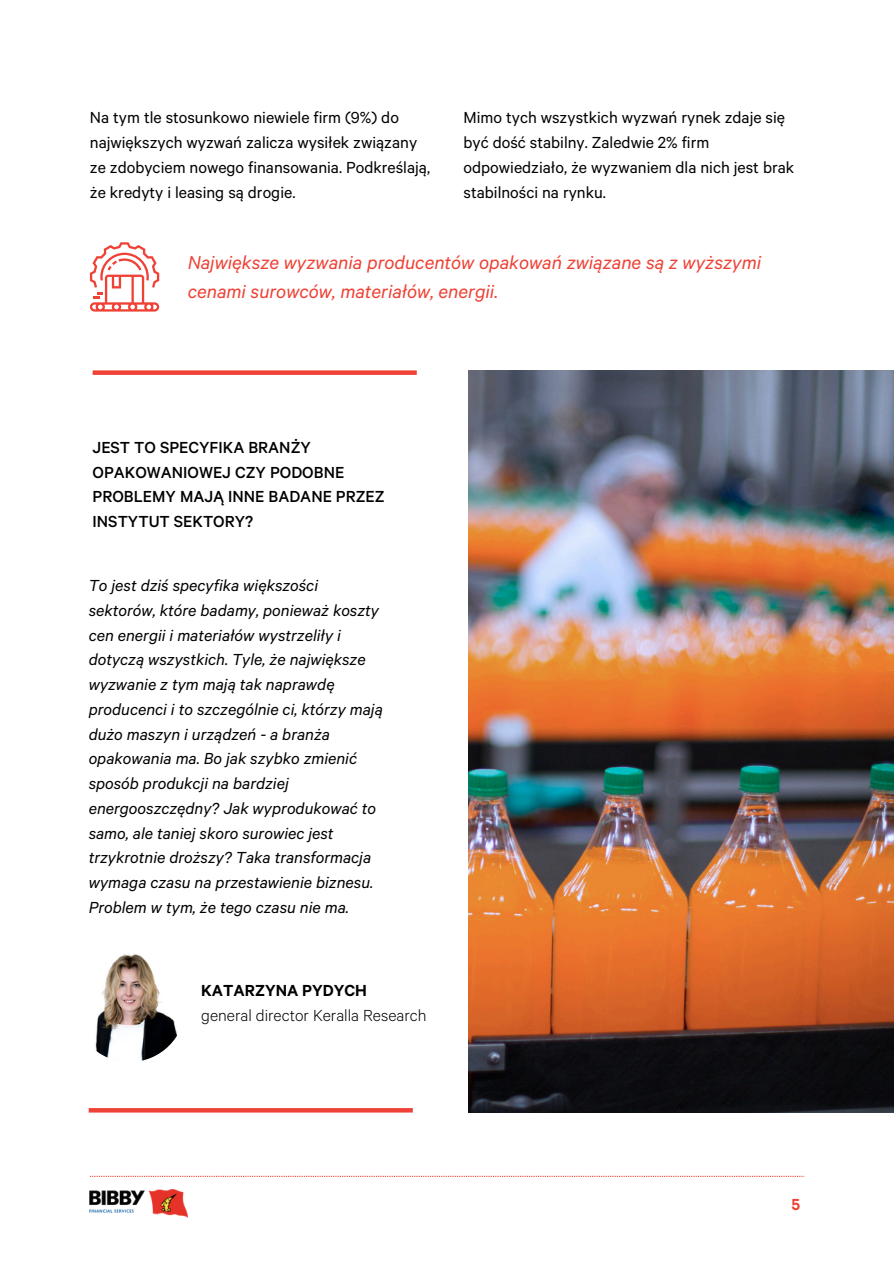
<style>
.page{position:relative;width:894px;height:1264px;background:#fff}
.page>*{position:absolute;margin:0;border:0;box-sizing:border-box;transform-origin:0 0}
.t1{font:italic 21px/29.2px "Calibre";color:#ef4135}
.t2{font:italic 18px/24.8px "Calibre";color:#000}
.t3{font:18px/24.8px "Calibre";color:#000}
.t4{font:500 18px/24.8px "Calibre";color:#000}
.t5{font:300 18px "Calibre";color:#000}
.t6{font:600 18px "Calibre";color:#000}
.t7{font:600 18px "Calibre";color:#ef4135}
</style>
<div class="page">
<img style="left:468px;top:370px;width:425px;height:742px">
<svg style="left:90px;top:1175px;width:713px;height:1px"></svg>
<img style="left:74px;top:950px;width:111px;height:112px;border-radius:50%">
<div style="left:93px;top:370px;width:323px;height:5px;background:#ef4135"></div>
<svg style="left:89px;top:1108px;width:323px;height:4px"></svg>
<img style="left:89px;top:1189px;width:98px;height:28px">
<svg style="left:90px;top:242px;width:69px;height:69px"></svg>
<h1 class="t3" style="left:90px;top:108px;width:341px">Na tym tle stosunkowo niewiele firm (9%) do największych wyzwań zalicza wysiłek związany ze zdobyciem nowego finansowania. Podkreślają, że kredyty i leasing są drogie.</h1>
<p class="t3" style="left:463px;top:108px;width:332px">Mimo tych wszystkich wyzwań rynek zdaje się być dość stabilny. Zaledwie 2% firm odpowiedziało, że wyzwaniem dla nich jest brak stabilności na rynku.</p>
<p class="t1" style="left:188px;top:251px;width:574px">Największe wyzwania producentów opakowań związane są z wyższymi cenami surowców, materiałów, energii.</p>
<h2 class="t4" style="left:93px;top:438px;width:293px">JEST TO SPECYFIKA BRANŻY<br>OPAKOWANIOWEJ CZY PODOBNE<br>PROBLEMY MAJĄ INNE BADANE PRZEZ<br>INSTYTUT SEKTORY?</h2>
<p class="t2" style="left:89px;top:576px;width:295px">To jest dziś specyfika większości sektorów, które badamy, ponieważ koszty cen energii i materiałów wystrzeliły i dotyczą wszystkich. Tyle, że największe wyzwanie z tym mają tak naprawdę producenci i to szczególnie ci, którzy mają dużo maszyn i urządzeń - a branża opakowania ma. Bo jak szybko zmienić sposób produkcji na bardziej energooszczędny? Jak wyprodukować to samo, ale taniej skoro surowiec jest trzykrotnie droższy? Taka transformacja wymaga czasu na przestawienie biznesu.<br>Problem w tym, że tego czasu nie ma.</p>
<p class="t6" style="left:201px;top:984px;width:167px">KATARZYNA PYDYCH</p>
<p class="t5" style="left:201px;top:1009px;width:227px">general director Keralla Research</p>
<p class="t7" style="left:791px;top:1197px;width:10px">5</p>
</div>
